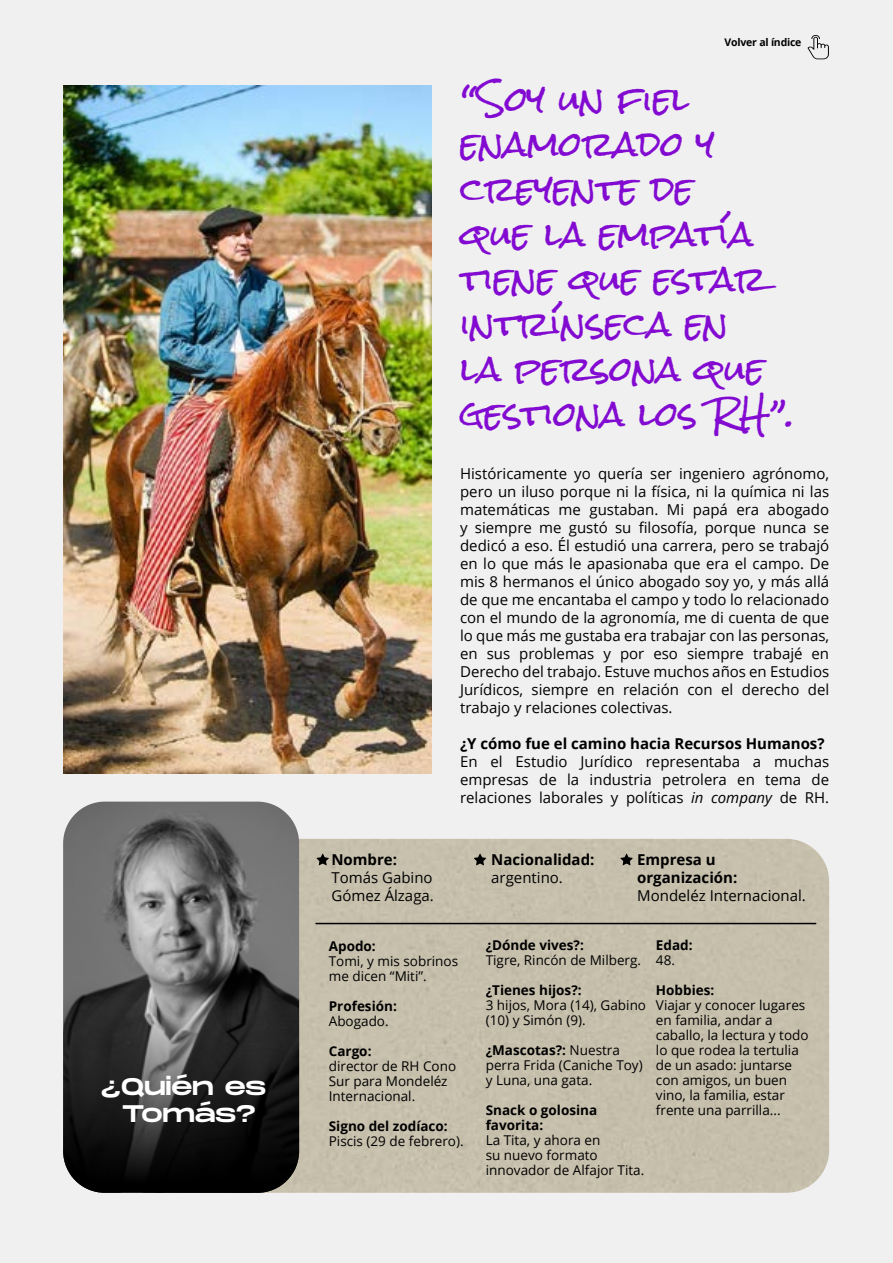
<style>
.page{position:relative;width:893px;height:1263px;background:#f0f0f0}
.page>*{position:absolute;margin:0;border:0;box-sizing:border-box;transform-origin:0 0}
.t1{font:33px/45px "Rock Salt";color:#820ad1}
.t2{font:24px/27px "Monument Extended";letter-spacing:-.015em;color:#fff;text-align:center}
.t3{font:15px/18px "Open Sans";color:#000;text-align:justify}
.t4{font:700 15px/18px "Open Sans";color:#000}
.t5{font:13.5px/15px "Open Sans";color:#000}
.t6{font:700 13.5px/15px "Open Sans";color:#000}
.t7{font:700 10.5px "Open Sans";letter-spacing:-.02em;color:#000}
.s1{font-style:italic}
.s2{font-weight:700}
</style>
<div class="page">
<div style="left:299px;top:839px;width:530px;height:354px;background:#c6bfac"></div>
<svg style="left:63px;top:801px;width:236px;height:392px"></svg>
<svg style="left:316px;top:854px;width:13px;height:11px"></svg>
<svg style="left:474px;top:854px;width:12px;height:11px"></svg>
<svg style="left:620px;top:854px;width:13px;height:11px"></svg>
<hr style="left:316px;top:923px;width:500px;height:1px;background:#000">
<img style="left:64px;top:85px;width:368px;height:689px">
<svg style="left:807px;top:35px;width:22px;height:24px"></svg>
<h2 class="t2" style="left:101px;top:1072px;width:167px">¿Quién es<br>Tomás?</h2>
<p class="t7" style="left:725px;top:35px;width:78px">Volver al índice</p>
<h1 class="t1" style="left:460px;top:78px;width:336px">“Soy un fiel enamorado y creyente de<br>que la empatía tiene que estar intrínseca en<br>la persona que gestiona los RH”.</h1>
<p class="t3" style="left:460px;top:464px;width:371px">Históricamente yo quería ser ingeniero agrónomo, pero un iluso porque ni la física, ni la química ni las matemáticas me gustaban. Mi papá era abogado y siempre me gustó su filosofía, porque nunca se dedicó a eso. Él estudió una carrera, pero se trabajó en lo que más le apasionaba que era el campo. De mis 8 hermanos el único abogado soy yo, y más allá de que me encantaba el campo y todo lo relacionado con el mundo de la agronomía, me di cuenta de que lo que más me gustaba era trabajar con las personas, en sus problemas y por eso siempre trabajé en Derecho del trabajo. Estuve muchos años en Estudios Jurídicos, siempre en relación con el derecho del trabajo y relaciones colectivas.</p>
<p class="t4" style="left:460px;top:734px;width:366px">¿Y cómo fue el camino hacia Recursos Humanos?</p>
<p class="t3" style="left:460px;top:752px;width:371px">En el Estudio Jurídico representaba a muchas empresas de la industria petrolera en tema de relaciones laborales y políticas <span class="s1">in company</span> de RH.</p>
<p class="t4" style="left:331px;top:850px;width:67px">Nombre:</p>
<p class="t3" style="left:331px;top:868px;width:104px">Tomás Gabino<br>Gómez Álzaga.</p>
<p class="t6" style="left:329px;top:938px;width:48px">Apodo:</p>
<p class="t5" style="left:329px;top:953px;width:131px">Tomi, y mis sobrinos me dicen “Miti”.</p>
<p class="t6" style="left:329px;top:998px;width:70px">Profesión:</p>
<p class="t5" style="left:329px;top:1013px;width:61px">Abogado.</p>
<p class="t6" style="left:329px;top:1043px;width:44px">Cargo:</p>
<p class="t5" style="left:329px;top:1058px;width:129px">director de RH Cono<br>Sur para Mondeléz<br>Internacional.</p>
<p class="t6" style="left:329px;top:1118px;width:120px">Signo del zodíaco:</p>
<p class="t5" style="left:329px;top:1133px;width:136px">Piscis (29 de febrero).</p>
<p class="t4" style="left:491px;top:850px;width:105px">Nacionalidad:</p>
<p class="t3" style="left:491px;top:868px;width:73px">argentino.</p>
<p class="t4" style="left:637px;top:850px;width:102px">Empresa u organización:</p>
<p class="t3" style="left:637px;top:886px;width:170px">Mondeléz Internacional.</p>
<p class="t6" style="left:486px;top:937px;width:100px">¿Dónde vives?:</p>
<p class="t5" style="left:486px;top:952px;width:157px">Tigre, Rincón de Milberg.</p>
<p class="t6" style="left:486px;top:982px;width:97px">¿Tienes hijos?:</p>
<p class="t5" style="left:486px;top:997px;width:162px">3 hijos, Mora (14), Gabino (10) y Simón (9).</p>
<p class="t5" style="left:486px;top:1042px;width:159px"><span class="s2">¿Mascotas?:</span> Nuestra perra Frida (Caniche Toy) y Luna, una gata.</p>
<p class="t6" style="left:486px;top:1102px;width:113px">Snack o golosina favorita:</p>
<p class="t5" style="left:486px;top:1132px;width:160px">La Tita, y ahora en<br>su nuevo formato innovador de Alfajor Tita.</p>
<p class="t6" style="left:656px;top:937px;width:38px">Edad:</p>
<p class="t5" style="left:656px;top:952px;width:21px">48.</p>
<p class="t6" style="left:656px;top:982px;width:60px">Hobbies:</p>
<p class="t5" style="left:656px;top:997px;width:154px">Viajar y conocer lugares en familia, andar a caballo, la lectura y todo lo que rodea la tertulia de un asado: juntarse con amigos, un buen vino, la familia, estar frente una parrilla...</p>
</div>
